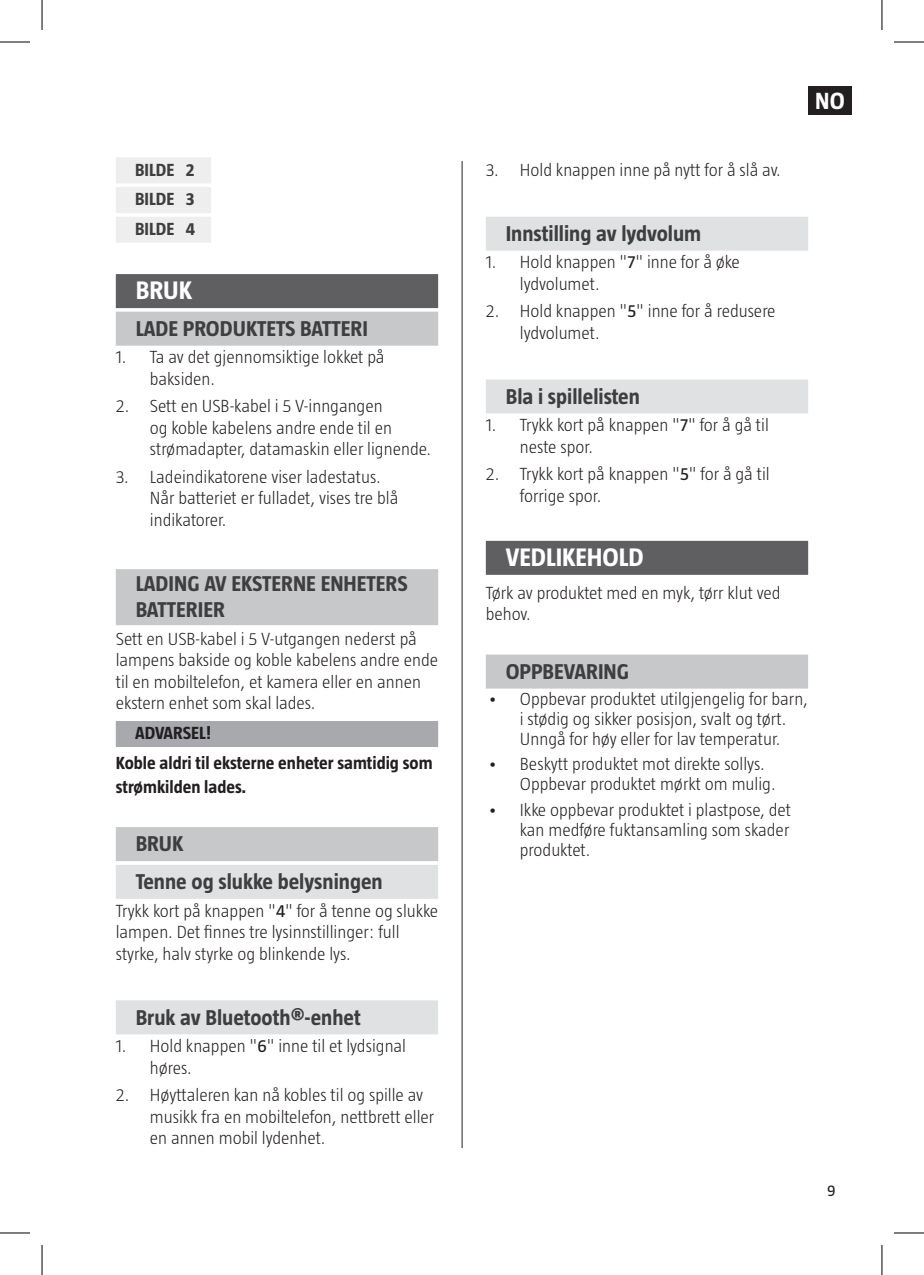
<style>
.page{position:relative;width:924px;height:1275px;background:#fff}
.page>*{position:absolute;margin:0;border:0;box-sizing:border-box;transform-origin:0 0}
.t1{font:700 26px "Taz";color:#fff}
.t2{font:700 24px "Taz";color:#fff}
.t3{font:700 22px/26.4px "Taz";color:#3e3e3f}
.t4{font:300 18px/21.6px "Taz";color:#231f20}
.t5{font:700 18px/29.6px "Taz";color:#231f20}
.t6{font:700 18px/29.6px "Taz";color:#3e3e3f;text-align:justify}
.t7{font:16px "Taz";color:#231f20}
.s1{font-weight:400}
</style>
<div class="page">
<div style="left:807px;top:86px;width:43px;height:28px;background:#231f20"></div>
<hr style="left:461px;top:161px;width:1px;height:987px;background:#231f20">
<div style="left:116px;top:157px;width:95px;height:26px;background:#eeeeef"></div>
<div style="left:116px;top:187px;width:95px;height:26px;background:#eeeeef"></div>
<div style="left:116px;top:217px;width:95px;height:26px;background:#eeeeef"></div>
<div style="left:116px;top:274px;width:322px;height:34px;background:#5f5f62"></div>
<div style="left:116px;top:312px;width:322px;height:34px;background:#c7c8ca"></div>
<div style="left:116px;top:569px;width:322px;height:56px;background:#c7c8ca"></div>
<div style="left:116px;top:721px;width:322px;height:26px;background:#a8a9ad"></div>
<div style="left:116px;top:827px;width:322px;height:34px;background:#c7c8ca"></div>
<div style="left:116px;top:865px;width:322px;height:34px;background:#e0e1e3"></div>
<div style="left:116px;top:1000px;width:322px;height:34px;background:#e0e1e3"></div>
<div style="left:485px;top:217px;width:322px;height:34px;background:#e0e1e3"></div>
<div style="left:485px;top:379px;width:322px;height:34px;background:#e0e1e3"></div>
<div style="left:485px;top:541px;width:322px;height:34px;background:#5f5f62"></div>
<div style="left:485px;top:654px;width:322px;height:34px;background:#c7c8ca"></div>
<hr style="left:0;top:42px;width:30px;height:1px;background:#000">
<hr style="left:893px;top:42px;width:30px;height:1px;background:#000">
<hr style="left:0;top:1232px;width:30px;height:1px;background:#000">
<hr style="left:893px;top:1232px;width:30px;height:1px;background:#000">
<hr style="left:42px;top:0;width:1px;height:30px;background:#000">
<hr style="left:42px;top:1245px;width:1px;height:30px;background:#000">
<hr style="left:881px;top:0;width:1px;height:30px;background:#000">
<hr style="left:881px;top:1245px;width:1px;height:30px;background:#000">
<p class="t6" style="left:135px;top:154px;width:62px">BILDE 2<br>BILDE 3<br>BILDE 4</p>
<h1 class="t1" style="left:136px;top:276px;width:58px">BRUK</h1>
<p class="t3" style="left:136px;top:315px;width:234px">LADE PRODUKTETS BATTERI</p>
<p class="t4" style="left:150px;top:346px;width:236px;text-indent:-34px">1. Ta av det gjennomsiktige lokket på baksiden.</p>
<p class="t4" style="left:150px;top:395px;width:283px;text-indent:-34px">2. Sett en USB-kabel i 5 V-inngangen<br>og koble kabelens andre ende til en strømadapter, datamaskin eller lignende.</p>
<p class="t4" style="left:150px;top:465px;width:250px;text-indent:-34px">3. Ladeindikatorene viser ladestatus.<br>Når batteriet er fulladet, vises tre blå indikatorer.</p>
<p class="t3" style="left:136px;top:570px;width:273px">LADING AV EKSTERNE ENHETERS<br>BATTERIER</p>
<p class="t4" style="left:116px;top:627px;width:324px">Sett en USB-kabel i 5 V-utgangen nederst på lampens bakside og koble kabelens andre ende til en mobiltelefon, et kamera eller en annen ekstern enhet som skal lades.</p>
<p class="t5" style="left:116px;top:718px;width:318px;text-indent:19px">ADVARSEL!<br>Koble aldri til eksterne enheter samtidig som</p>
<p class="t5" style="left:116px;top:771px;width:132px">strømkilden lades.</p>
<p class="t3" style="left:136px;top:825px;width:248px;line-height:37.8px">BRUK<br>Tenne og slukke belysningen</p>
<p class="t4" style="left:116px;top:899px;width:323px">Trykk kort på knappen "<span class="s1">4</span>" for å tenne og slukke lampen. Det finnes tre lysinnstillinger: full styrke, halv styrke og blinkende lys.</p>
<p class="t3" style="left:136px;top:1003px;width:226px">Bruk av Bluetooth®-enhet</p>
<p class="t4" style="left:150px;top:1035px;width:257px;text-indent:-34px">1. Hold knappen "<span class="s1">6</span>" inne til et lydsignal høres.</p>
<p class="t4" style="left:150px;top:1083px;width:286px;text-indent:-34px">2. Høyttaleren kan nå kobles til og spille av musikk fra en mobiltelefon, nettbrett eller en annen mobil lydenhet.</p>
<h2 class="t2" style="left:814px;top:87px;width:31px">NO</h2>
<p class="t4" style="left:485px;top:159px;width:296px">3. Hold knappen inne på nytt for å slå av.</p>
<p class="t3" style="left:505px;top:220px;width:197px">Innstilling av lydvolum</p>
<p class="t4" style="left:519px;top:251px;width:221px;text-indent:-34px">1. Hold knappen "<span class="s1">7</span>" inne for å øke lydvolumet.</p>
<p class="t4" style="left:519px;top:300px;width:257px;text-indent:-34px">2. Hold knappen "<span class="s1">5</span>" inne for å redusere lydvolumet.</p>
<p class="t3" style="left:505px;top:383px;width:136px">Bla i spillelisten</p>
<p class="t4" style="left:519px;top:414px;width:250px;text-indent:-34px">1. Trykk kort på knappen "<span class="s1">7</span>" for å gå til neste spor.</p>
<p class="t4" style="left:519px;top:463px;width:251px;text-indent:-34px">2. Trykk kort på knappen "<span class="s1">5</span>" for å gå til forrige spor.</p>
<h1 class="t1" style="left:505px;top:542px;width:140px">VEDLIKEHOLD</h1>
<p class="t4" style="left:485px;top:581px;width:296px">Tørk av produktet med en myk, tørr klut ved behov.</p>
<p class="t3" style="left:505px;top:658px;width:125px">OPPBEVARING</p>
<p class="t4" style="left:487px;top:688px;width:321px;line-height:20px;text-align:center">• Oppbevar produktet utilgjengelig for barn, i stødig og sikker posisjon, svalt og tørt.<br>Unngå for høy eller for lav temperatur.</p>
<p class="t4" style="left:519px;top:754px;width:257px;line-height:20px;text-indent:-32px">• Beskytt produktet mot direkte sollys.<br>Oppbevar produktet mørkt om mulig.</p>
<p class="t4" style="left:519px;top:799px;width:272px;line-height:20px;text-align:justify;text-indent:-32px">• Ikke oppbevar produktet i plastpose, det kan medføre fuktansamling som skader produktet.</p>
<p class="t7" style="left:826px;top:1181px;width:10px">9</p>
</div>
